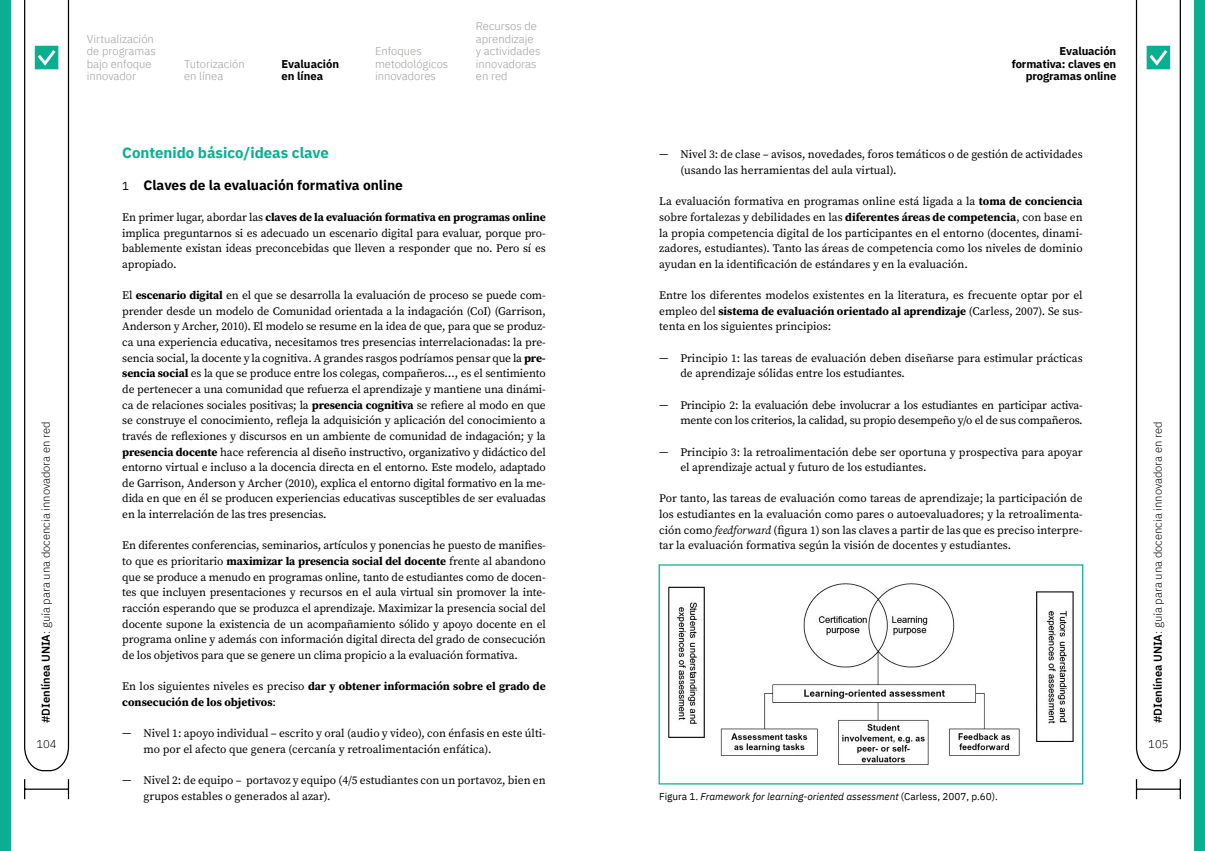
<style>
.page{position:relative;width:1205px;height:851px;background:#fff}
.page>*{position:absolute;margin:0;border:0;box-sizing:border-box;transform-origin:0 0}
.Tit_2{font:700 15px "IBM Plex Sans";color:#0aae90}
.Numeración{font:700 13.75px "IBM Plex Sans";color:#000}
.Texto_general{font:11.5px/15.6px "Source Serif Pro";color:#000;text-align:justify}
.Texto_general-2{font:11.5px/15.6px "Source Serif Pro";letter-spacing:-.02em;color:#000}
.Texto_general-3{font:700 11.5px/15.6px "Source Serif Pro";color:#000}
.t1{font:300 11.25px/12.5px "IBM Plex Sans";color:#9d9d9c}
.t2{font:300 11.25px "IBM Plex Sans";color:#000}
.Folio_general{font:700 11.25px/12.5px "IBM Plex Sans";letter-spacing:-.01em;color:#000}
.Pie{font:italic 10px "IBM Plex Sans";color:#000}
.s1{font-weight:600}
.s2{font-weight:400;font-size:11.5px}
.s3{font-weight:700}
.s4{font-weight:400}
.s5{font-style:italic}
.s6{font-style:normal}
</style>
<div class="page">
<div style="left:0;top:0;width:11px;height:850px;background:#0aae90"></div>
<div style="left:1194px;top:0;width:11px;height:850px;background:#0aae90"></div>
<img style="left:668px;top:583px;width:406px;height:182px">
<div style="left:658px;top:564px;width:425px;height:220px;border:1px solid #0aae90"></div>
<svg style="left:68px;top:779px;width:1px;height:20px"></svg>
<svg style="left:24px;top:779px;width:1px;height:20px"></svg>
<hr style="left:25px;top:788px;width:43px;height:1px;background:#000">
<hr style="left:1179px;top:779px;width:2px;height:20px;background:#000">
<svg style="left:1136px;top:779px;width:1px;height:20px"></svg>
<hr style="left:1136px;top:788px;width:44px;height:1px;background:#000">
<svg style="left:1135px;top:0;width:46px;height:771px"></svg>
<svg style="left:24px;top:0;width:46px;height:771px"></svg>
<p class="t2" style="left:37px;top:723px;width:303px;rotate:-90deg"><span class="s1">#DIenlínea UNIA</span>: guía para una docencia innovadora en red</p>
<p class="t2" style="left:36px;top:735px;width:22px">104</p>
<p class="t1" style="left:87px;top:32px;width:70px">Virtualización de programas bajo enfoque innovador</p>
<p class="t1" style="left:184px;top:57px;width:62px">Tutorización en línea</p>
<p class="Folio_general" style="left:281px;top:57px;width:59px">Evaluación en línea</p>
<p class="t1" style="left:375px;top:44px;width:75px">Enfoques metodológicos innovadores</p>
<p class="t1" style="left:476px;top:19px;width:66px">Recursos de aprendizaje y actividades innovadoras en red</p>
<p class="Tit_2" style="left:122px;top:141px;width:208px">Contenido básico/ideas clave</p>
<p class="Numeración" style="left:122px;top:174px;width:282px"><span class="s2">1</span> Claves de la evaluación formativa online</p>
<p class="Texto_general" style="left:122px;top:209px;width:425px">En primer lugar, abordar las <span class="s3">claves de la evaluación formativa en programas online </span>implica preguntarnos si es adecuado un escenario digital para evaluar, porque pro&shy;bablemente existan ideas preconcebidas que lleven a responder que no. Pero sí es apropiado.</p>
<p class="Texto_general" style="left:122px;top:287px;width:425px">El <span class="s3">escenario digital</span> en el que se desarrolla la evaluación de proceso se puede com&shy;prender desde un modelo de Comunidad orientada a la indagación (CoI) (Garrison, Anderson y Archer, 2010). El modelo se resume en la idea de que, para que se produz&shy;ca una experiencia educativa, necesitamos tres presencias interrelacionadas: la pre&shy;sencia social, la docente y la cognitiva. A grandes rasgos podríamos pensar que la <span class="s3">pre&shy;sencia social</span> es la que se produce entre los colegas, compañeros…, es el sentimiento de pertenecer a una comunidad que refuerza el aprendizaje y mantiene una dinámi&shy;ca de relaciones sociales positivas; la <span class="s3">presencia cognitiva</span> se refiere al modo en que se construye el conocimiento, refleja la adquisición y aplicación del conocimiento a través de reflexiones y discursos en un ambiente de comunidad de indagación; y la <span class="s3">presencia docente</span> hace referencia al diseño instructivo, organizativo y didáctico del entorno virtual e incluso a la docencia directa en el entorno. Este modelo, adaptado de Garrison, Anderson y Archer (2010), explica el entorno digital formativo en la me&shy;dida en que en él se producen experiencias educativas susceptibles de ser evaluadas en la interrelación de las tres presencias.</p>
<p class="Texto_general" style="left:122px;top:537px;width:425px">En diferentes conferencias, seminarios, artículos y ponencias he puesto de manifies&shy;to que es prioritario <span class="s3">maximizar la presencia social del docente</span> frente al abandono que se produce a menudo en programas online, tanto de estudiantes como de docen&shy;tes que incluyen presentaciones y recursos en el aula virtual sin promover la inte&shy;racción esperando que se produzca el aprendizaje. Maximizar la presencia social del docente supone la existencia de un acompañamiento sólido y apoyo docente en el programa online y además con información digital directa del grado de consecución de los objetivos para que se genere un clima propicio a la evaluación formativa.</p>
<p class="Texto_general-3" style="left:122px;top:678px;width:425px"><span class="s4">En los siguientes niveles es preciso</span> dar y obtener información sobre el grado de consecución de los objetivos<span class="s4">:</span></p>
<p class="Texto_general" style="left:144px;top:725px;width:404px">Nivel 1: apoyo individual – escrito y oral (audio y video), con énfasis en este últi&shy;mo por el afecto que genera (cercanía y retroalimentación enfática).</p>
<p class="Texto_general" style="left:144px;top:772px;width:404px">Nivel 2: de equipo – portavoz y equipo (4/5 estudiantes con un portavoz, bien en grupos estables o generados al azar).</p>
<p class="Folio_general" style="left:1012px;top:44px;width:106px;text-align:right">Evaluación formativa: claves en programas online</p>
<p class="Texto_general" style="left:680px;top:147px;width:404px">Nivel 3: de clase – avisos, novedades, foros temáticos o de gestión de actividades (usando las herramientas del aula virtual).</p>
<p class="Texto_general" style="left:659px;top:194px;width:425px">La evaluación formativa en programas online está ligada a la <span class="s3">toma de conciencia </span>sobre fortalezas y debilidades en las <span class="s3">diferentes áreas de competencia</span>, con base en la propia competencia digital de los participantes en el entorno (docentes, dinami&shy;zadores, estudiantes). Tanto las áreas de competencia como los niveles de dominio ayudan en la identificación de estándares y en la evaluación.</p>
<p class="Texto_general" style="left:659px;top:287px;width:425px">Entre los diferentes modelos existentes en la literatura, es frecuente optar por el empleo del <span class="s3">sistema de evaluación orientado al aprendizaje</span> (Carless, 2007). Se sus&shy;tenta en los siguientes principios:</p>
<p class="Texto_general" style="left:680px;top:350px;width:404px">Principio 1: las tareas de evaluación deben diseñarse para estimular prácticas de aprendizaje sólidas entre los estudiantes.</p>
<p class="Texto_general-2" style="left:680px;top:397px;width:404px">Principio 2: la evaluación debe involucrar a los estudiantes en participar activa&shy;mente con los criterios, la calidad, su propio desempeño y/o el de sus compañeros.</p>
<p class="Texto_general" style="left:680px;top:444px;width:404px">Principio 3: la retroalimentación debe ser oportuna y prospectiva para apoyar el aprendizaje actual y futuro de los estudiantes.</p>
<p class="Texto_general" style="left:659px;top:490px;width:425px">Por tanto, las tareas de evaluación como tareas de aprendizaje; la participación de los estudiantes en la evaluación como pares o autoevaluadores; y la retroalimenta&shy;ción como <span class="s5">feedforward</span> (figura 1) son las claves a partir de las que es preciso interpre&shy;tar la evaluación formativa según la visión de docentes y estudiantes.</p>
<p class="Pie" style="left:659px;top:788px;width:340px"><span class="s6">Figura 1.</span> Framework for learning-oriented assessment <span class="s6">(Carless, 2007, p.60).</span></p>
<p class="t2" style="left:1149px;top:723px;width:303px;rotate:-90deg"><span class="s1">#DIenlínea UNIA</span>: guía para una docencia innovadora en red</p>
<p class="t2" style="left:1148px;top:735px;width:22px">105</p>
</div>
